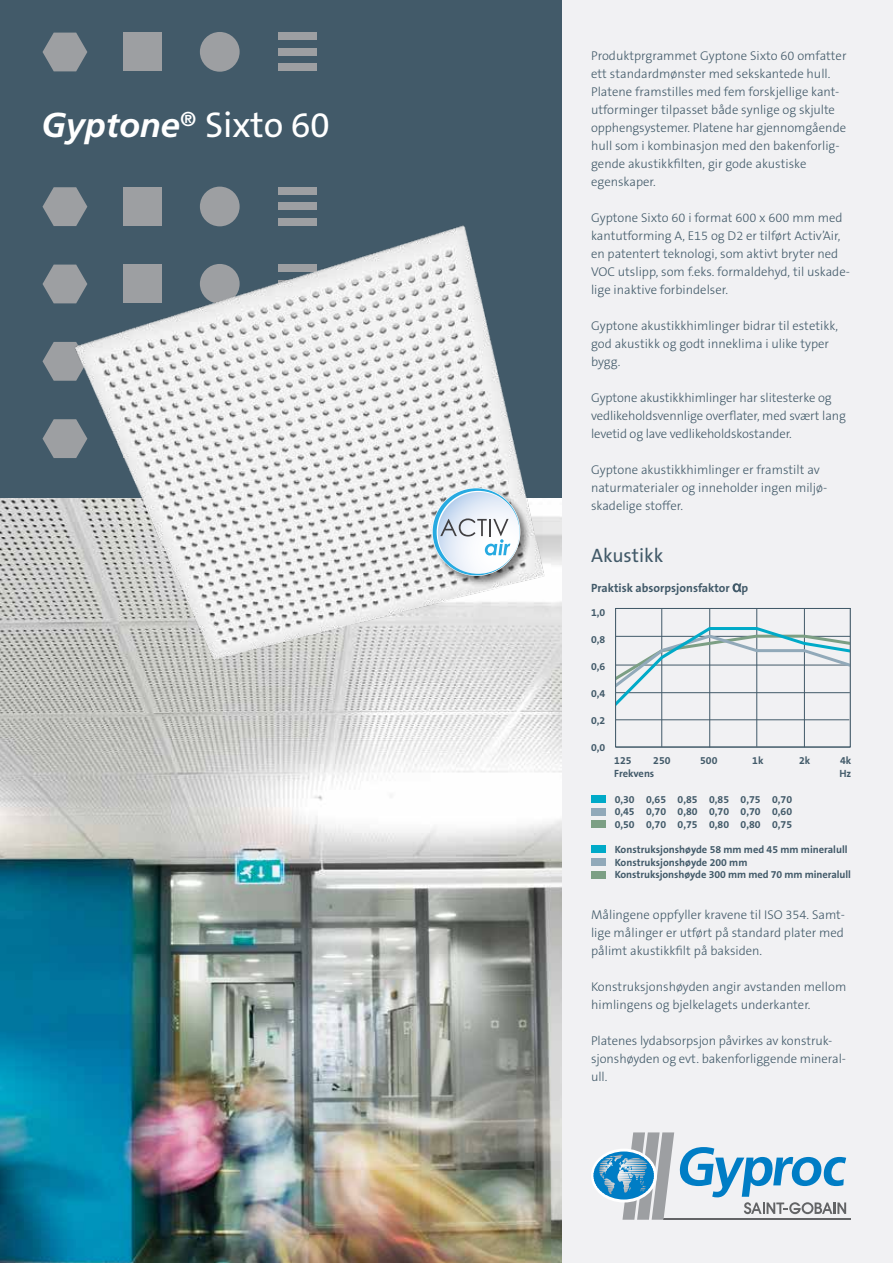
<style>
.page{position:relative;width:893px;height:1263px;background:#f1f1f3}
.page>*{position:absolute;margin:0;border:0;box-sizing:border-box;transform-origin:0 0}
.t1{font:italic 700 34.5px "Frutiger";letter-spacing:-.005em;color:#fff}
.t2{font:19.5px "The Sans B5 Plain";color:#425a69}
.t3{font:300 12.75px/18px "The Sans B3";color:#425a69}
.t4{font:700 12px "The Sans B7";color:#425a69}
.t5{font:700 10.5px/12.6px "The Sans B7";color:#425a69;text-align:justify}
.s1{font-family:"The Sans B5 Plain";font-weight:400;font-style:normal;font-size:36px}
</style>
<div class="page">
<img style="left:0;top:497px;width:561px;height:766px">
<div style="left:0;top:0;width:561px;height:497px;background:#425a69"></div>
<svg style="left:43px;top:33px;width:44px;height:38px"></svg>
<div style="left:123px;top:33px;width:39px;height:38px;background:#9d9fa2"></div>
<div style="left:200px;top:32px;width:40px;height:40px;background:#9d9fa2;border-radius:50%"></div>
<div style="left:278px;top:32px;width:39px;height:8px;background:#9d9fa2"></div>
<div style="left:278px;top:48px;width:39px;height:8px;background:#9d9fa2"></div>
<div style="left:278px;top:63px;width:39px;height:8px;background:#9d9fa2"></div>
<svg style="left:43px;top:187px;width:44px;height:39px"></svg>
<div style="left:123px;top:187px;width:39px;height:39px;background:#9d9fa2"></div>
<div style="left:200px;top:187px;width:40px;height:39px;background:#9d9fa2;border-radius:50%"></div>
<div style="left:278px;top:187px;width:39px;height:8px;background:#9d9fa2"></div>
<div style="left:278px;top:202px;width:39px;height:8px;background:#9d9fa2"></div>
<div style="left:278px;top:218px;width:39px;height:8px;background:#9d9fa2"></div>
<svg style="left:43px;top:265px;width:25px;height:38px"></svg>
<svg style="left:43px;top:342px;width:25px;height:39px"></svg>
<svg style="left:43px;top:419px;width:25px;height:39px"></svg>
<hr style="left:663px;top:1218px;width:187px;height:1px;background:#636466">
<svg style="left:594px;top:1132px;width:252px;height:88px"></svg>
<img style="left:68px;top:219px;width:481px;height:446px">
<img style="left:428px;top:484px;width:106px;height:105px">
<svg style="left:433px;top:488px;width:87px;height:87px"></svg>
<hr style="left:661px;top:609px;width:1px;height:138px;background:#425a69">
<hr style="left:709px;top:608px;width:1px;height:139px;background:#425a69">
<hr style="left:756px;top:609px;width:1px;height:138px;background:#425a69">
<hr style="left:804px;top:609px;width:1px;height:138px;background:#425a69">
<hr style="left:615px;top:719px;width:234px;height:1px;background:#425a69">
<svg style="left:617px;top:625px;width:232px;height:88px"></svg>
<div style="left:615px;top:608px;width:236px;height:139px;border:1px solid #425a69"></div>
<div style="left:591px;top:795px;width:15px;height:8px;background:#00aac8"></div>
<div style="left:591px;top:808px;width:15px;height:7px;background:#91a9b9"></div>
<div style="left:591px;top:820px;width:15px;height:8px;background:#7c9f84"></div>
<div style="left:591px;top:846px;width:15px;height:7px;background:#00aac8"></div>
<div style="left:591px;top:858px;width:15px;height:8px;background:#91a9b9"></div>
<div style="left:591px;top:871px;width:15px;height:7px;background:#7c9f84"></div>
<svg style="left:732px;top:583px;width:9px;height:9px"></svg>
<h1 class="t1" style="left:41px;top:105px;width:290px">Gyptone<sup>®</sup> <span class="s1">Sixto 60</span></h1>
<p class="t3" style="left:591px;top:47px;width:257px">Produktprgrammet Gyptone Sixto 60 omfatter ett standardmønster med sekskantede hull.<br>Platene framstilles med fem forskjellige kant&shy;utforminger tilpasset både synlige og skjulte opphengsystemer. Platene har gjennomgående hull som i kombinasjon med den bakenforlig&shy;gende akustikkfilten, gir gode akustiske egenskaper.</p>
<p class="t3" style="left:591px;top:209px;width:260px">Gyptone Sixto 60 i format 600 x 600 mm med kantutforming A, E15 og D2 er tilført Activ’Air, en patentert teknologi, som aktivt bryter ned VOC utslipp, som f.eks. formaldehyd, til uskade&shy;lige inaktive forbindelser.</p>
<p class="t3" style="left:591px;top:317px;width:249px">Gyptone akustikkhimlinger bidrar til estetikk, god akustikk og godt inneklima i ulike typer bygg.</p>
<p class="t3" style="left:591px;top:389px;width:256px">Gyptone akustikkhimlinger har slitesterke og vedlikeholdsvennlige overflater, med svært lang levetid og lave vedlikeholdskostander.</p>
<p class="t3" style="left:591px;top:461px;width:238px">Gyptone akustikkhimlinger er framstilt av naturmaterialer og inneholder ingen miljø&shy;skadelige stoffer.</p>
<h2 class="t2" style="left:591px;top:545px;width:74px">Akustikk</h2>
<p class="t4" style="left:591px;top:582px;width:159px">Praktisk absorpsjonsfaktor p</p>
<p class="t5" style="left:591px;top:606px;width:16px">1,0</p>
<p class="t5" style="left:591px;top:633px;width:16px">0,8</p>
<p class="t5" style="left:591px;top:660px;width:16px">0,6</p>
<p class="t5" style="left:591px;top:687px;width:16px">0,4</p>
<p class="t5" style="left:591px;top:714px;width:16px">0,2</p>
<p class="t5" style="left:591px;top:741px;width:16px">0,0</p>
<p class="t5" style="left:614px;top:755px;width:19px">125</p>
<p class="t5" style="left:653px;top:755px;width:19px">250</p>
<p class="t5" style="left:700px;top:755px;width:19px">500</p>
<p class="t5" style="left:752px;top:755px;width:13px">1k</p>
<p class="t5" style="left:799px;top:755px;width:13px">2k</p>
<p class="t5" style="left:840px;top:755px;width:13px">4k</p>
<p class="t5" style="left:614px;top:767px;width:42px">Frekvens</p>
<p class="t5" style="left:839px;top:767px;width:13px">Hz</p>
<p class="t5" style="left:615px;top:794px;width:179px">0,30 0,65 0,85 0,85 0,75 0,70<br>0,45 0,70 0,80 0,70 0,70 0,60<br>0,50 0,70 0,75 0,80 0,80 0,75</p>
<p class="t5" style="left:615px;top:844px;width:238px;text-align:left">Konstruksjonshøyde 58 mm med 45 mm mineralull<br>Konstruksjonshøyde 200 mm<br>Konstruksjonshøyde 300 mm med 70 mm mineralull</p>
<p class="t3" style="left:591px;top:906px;width:255px;text-align:justify">Målingene oppfyller kravene til ISO 354. Samt&shy;lige målinger er utført på standard plater med pålimt akustikkfilt på baksiden.</p>
<p class="t3" style="left:591px;top:978px;width:257px">Konstruksjonshøyden angir avstanden mellom himlingens og bjelkelagets underkanter.</p>
<p class="t3" style="left:591px;top:1032px;width:256px">Platenes lydabsorpsjon påvirkes av konstruk&shy;sjonshøyden og evt. bakenforliggende mineral&shy;ull.</p>
</div>
